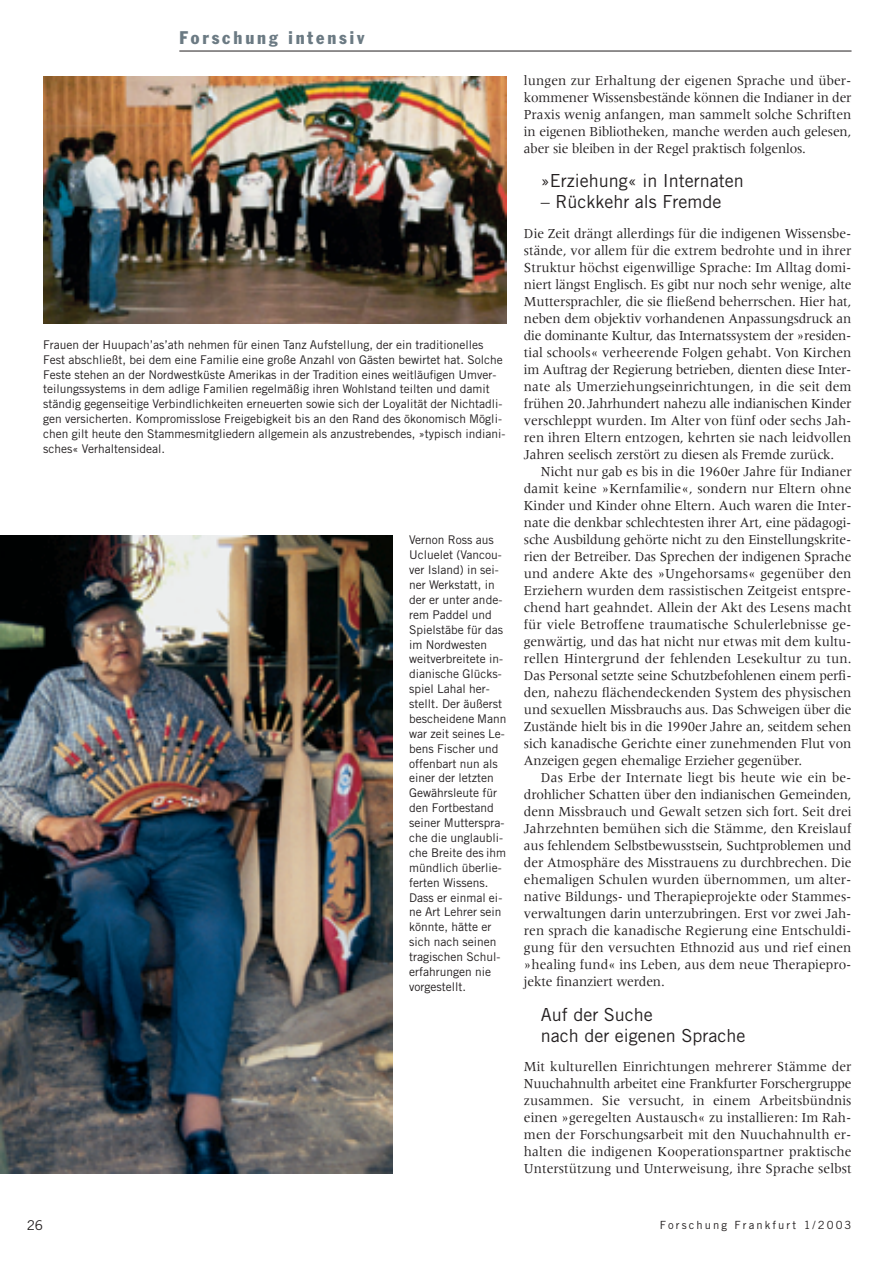
<style>
.page{position:relative;width:893px;height:1263px;background:#fff}
.page>*{position:absolute;margin:0;border:0;box-sizing:border-box;transform-origin:0 0}
.t1{font:18px/21px "Trade Gothic";color:#231f20}
.t2{font:condensed 18px "Franklin Gothic";letter-spacing:.16em;color:#6b7a83}
.t3{font:14.25px/17px "Meridien";letter-spacing:-.01em;color:#231f20;text-align:justify;scale:.95 1}
.t4{font:13.5px "Trade Gothic";color:#231f20}
.t5{font:12px/14.9px "Trade Gothic";color:#231f20}
.t6{font:11.25px "Trade Gothic";letter-spacing:.185em;color:#231f20}
</style>
<div class="page">
<hr style="left:179px;top:51px;width:672px;height:1px;background:#231f20">
<img style="left:43px;top:77px;width:464px;height:246px">
<img style="left:0;top:536px;width:392px;height:638px">
<p class="t2" style="left:179px;top:31px;width:186px">Forschung intensiv</p>
<p class="t5" style="left:43px;top:338px;width:463px">Frauen der Huupach’as’ath nehmen für einen Tanz Aufstellung, der ein traditionelles Fest abschließt, bei dem eine Familie eine große Anzahl von Gästen bewirtet hat. Solche Feste stehen an der Nordwestküste Amerikas in der Tradition eines weitläufigen Umver&shy;teilungssystems in dem adlige Familien regelmäßig ihren Wohlstand teilten und damit ständig gegenseitige Verbindlichkeiten erneuerten sowie sich der Loyalität der Nichtadli&shy;gen versicherten. Kompromisslose Freigebigkeit bis an den Rand des ökonomisch Mögli&shy;chen gilt heute den Stammesmitgliedern allgemein als anzustrebendes, »typisch indiani&shy;sches« Verhaltensideal.</p>
<p class="t4" style="left:27px;top:1220px;width:18px">26</p>
<p class="t5" style="left:409px;top:534px;width:99px">Vernon Ross aus<br>Ucluelet (Vancou&shy;ver Island) in sei&shy;ner Werkstatt, in der er unter ande&shy;rem Paddel und<br>Spielstäbe für das im Nordwesten weitverbreitete in&shy;dianische Glücks&shy;spiel Lahal her&shy;stellt. Der äußerst bescheidene Mann war zeit seines Le&shy;bens Fischer und offenbart nun als einer der letzten<br>Gewährsleute für den Fortbestand seiner Mutterspra&shy;che die unglaubli&shy;che Breite des ihm mündlich überlie&shy;ferten Wissens.<br>Dass er einmal ei&shy;ne Art Lehrer sein könnte, hätte er sich nach seinen tragischen Schul&shy;erfahrungen nie vorgestellt.</p>
<p class="t3" style="left:524px;top:73px;width:346px">lungen zur Erhaltung der eigenen Sprache und über&shy;kommener Wissensbestände können die Indianer in der Praxis wenig anfangen, man sammelt solche Schriften in eigenen Bibliotheken, manche werden auch gelesen, aber sie bleiben in der Regel praktisch folgenlos.</p>
<p class="t1" style="left:541px;top:172px;width:204px">»Erziehung« in Internaten</p>
<p class="t1" style="left:541px;top:193px;width:182px">– Rückkehr als Fremde</p>
<p class="t3" style="left:524px;top:226px;width:346px">Die Zeit drängt allerdings für die indigenen Wissensbe&shy;stände, vor allem für die extrem bedrohte und in ihrer Struktur höchst eigenwillige Sprache: Im Alltag domi&shy;niert längst Englisch. Es gibt nur noch sehr wenige, alte Muttersprachler, die sie fließend beherrschen. Hier hat, neben dem objektiv vorhandenen Anpassungsdruck an die dominante Kultur, das Internatssystem der »residen&shy;tial schools« verheerende Folgen gehabt. Von Kirchen im Auftrag der Regierung betrieben, dienten diese Inter&shy;nate als Umerziehungseinrichtungen, in die seit dem frühen 20.Jahrhundert nahezu alle indianischen Kinder verschleppt wurden. Im Alter von fünf oder sechs Jah&shy;ren ihren Eltern entzogen, kehrten sie nach leidvollen Jahren seelisch zerstört zu diesen als Fremde zurück.</p>
<p class="t3" style="left:524px;top:464px;width:346px;text-indent:17px">Nicht nur gab es bis in die 1960er Jahre für Indianer damit keine »Kernfamilie«, sondern nur Eltern ohne Kinder und Kinder ohne Eltern. Auch waren die Inter&shy;nate die denkbar schlechtesten ihrer Art, eine pädagogi&shy;sche Ausbildung gehörte nicht zu den Einstellungskrite&shy;rien der Betreiber. Das Sprechen der indigenen Sprache und andere Akte des »Ungehorsams« gegenüber den Erziehern wurden dem rassistischen Zeitgeist entspre&shy;chend hart geahndet. Allein der Akt des Lesens macht für viele Betroffene traumatische Schulerlebnisse ge&shy;genwärtig, und das hat nicht nur etwas mit dem kultu&shy;rellen Hintergrund der fehlenden Lesekultur zu tun.<br>Das Personal setzte seine Schutzbefohlenen einem perfi&shy;den, nahezu flächendeckenden System des physischen und sexuellen Missbrauchs aus. Das Schweigen über die Zustände hielt bis in die 1990er Jahre an, seitdem sehen sich kanadische Gerichte einer zunehmenden Flut von Anzeigen gegen ehemalige Erzieher gegenüber.</p>
<p class="t3" style="left:524px;top:770px;width:346px;text-indent:17px">Das Erbe der Internate liegt bis heute wie ein be&shy;drohlicher Schatten über den indianischen Gemeinden, denn Missbrauch und Gewalt setzen sich fort. Seit drei Jahrzehnten bemühen sich die Stämme, den Kreislauf aus fehlendem Selbstbewusstsein, Suchtproblemen und der Atmosphäre des Misstrauens zu durchbrechen. Die ehemaligen Schulen wurden übernommen, um alter&shy;native Bildungs- und Therapieprojekte oder Stammes&shy;verwaltungen darin unterzubringen. Erst vor zwei Jah&shy;ren sprach die kanadische Regierung eine Entschuldi&shy;gung für den versuchten Ethnozid aus und rief einen »healing fund« ins Leben, aus dem neue Therapiepro&shy;jekte finanziert werden.</p>
<p class="t1" style="left:541px;top:1005px;width:206px">Auf der Suche<br>nach der eigenen Sprache</p>
<p class="t3" style="left:524px;top:1060px;width:346px">Mit kulturellen Einrichtungen mehrerer Stämme der Nuuchahnulth arbeitet eine Frankfurter Forschergruppe zusammen. Sie versucht, in einem Arbeitsbündnis einen »geregelten Austausch« zu installieren: Im Rah&shy;men der Forschungsarbeit mit den Nuuchahnulth er&shy;halten die indigenen Kooperationspartner praktische Unterstützung und Unterweisung, ihre Sprache selbst</p>
<p class="t6" style="left:660px;top:1221px;width:193px">Forschung Frankfurt 1/2003</p>
</div>
